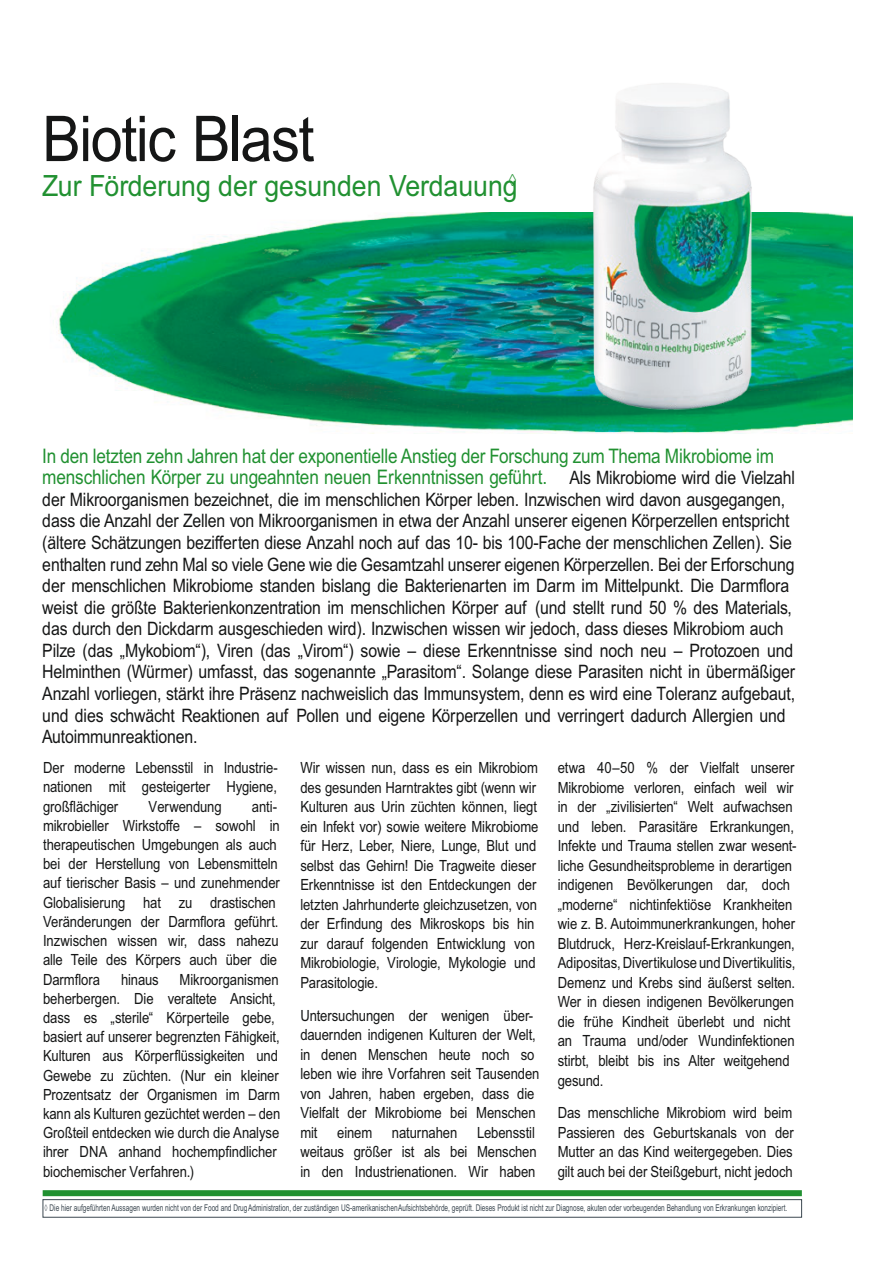
<style>
.page{position:relative;width:893px;height:1263px;background:#fff}
.page>*{position:absolute;margin:0;border:0;box-sizing:border-box;transform-origin:0 0}
.t1{font:63.15px "Arial";letter-spacing:-.025em;color:#151616;scale:.91 1}
.t2{font:29.25px "Arial";color:#219131;scale:.91 1}
.t3{font:20.1px/21.6px "Arial";letter-spacing:-.01em;color:#219131;scale:.86 1}
.t4{font:18.45px/21.6px "Arial";letter-spacing:-.01em;color:#151616;scale:.86 1}
.t5{font:15.45px/19.5px "Arial";letter-spacing:-.005em;color:#151616;scale:.85 1}
.t6{font:9.3px "Arial";color:#3d4952;scale:.7 1}
.s1{font-size:18.45px;color:#151616}
</style>
<div class="page">
<img style="left:58px;top:213px;width:438px;height:221px">
<div style="left:43px;top:1190px;width:759px;height:6px;background:#219131"></div>
<img style="left:496px;top:83px;width:356px;height:351px">
<div style="left:43px;top:1199px;width:759px;height:18px;border:1px solid #3d4952"></div>
<h1 class="t1" style="left:42px;top:115px;width:301px">Biotic Blast</h1>
<h2 class="t2" style="left:42px;top:175px;width:524px">Zur Förderung der gesunden Verdauung<sup>◊</sup></h2>
<h3 class="t3" style="left:42px;top:447px;width:877px">In den letzten zehn Jahren hat der exponentielle Anstieg der Forschung zum Thema Mikrobiome im menschlichen Körper zu ungeahnten neuen Erkenntnissen geführt. <span class="s1">Als Mikrobiome wird die Vielzahl</span></h3>
<p class="t4" style="left:42px;top:490px;width:877px">der Mikroorganismen bezeichnet, die im menschlichen Körper leben. Inzwischen wird davon ausgegangen, dass die Anzahl der Zellen von Mikroorganismen in etwa der Anzahl unserer eigenen Körperzellen entspricht (ältere Schätzungen bezifferten diese Anzahl noch auf das 10- bis 100-Fache der menschlichen Zellen). Sie enthalten rund zehn Mal so viele Gene wie die Gesamtzahl unserer eigenen Körperzellen. Bei der Erforschung der menschlichen Mikrobiome standen bislang die Bakterienarten im Darm im Mittelpunkt. Die Darmflora weist die größte Bakterienkonzentration im menschlichen Körper auf (und stellt rund 50 % des Materials, das durch den Dickdarm ausgeschieden wird). Inzwischen wissen wir jedoch, dass dieses Mikrobiom auch Pilze (das „Mykobiom“), Viren (das „Virom“) sowie – diese Erkenntnisse sind noch neu – Protozoen und Helminthen (Würmer) umfasst, das sogenannte „Parasitom“. Solange diese Parasiten nicht in übermäßiger Anzahl vorliegen, stärkt ihre Präsenz nachweislich das Immunsystem, denn es wird eine Toleranz aufgebaut, und dies schwächt Reaktionen auf Pollen und eigene Körperzellen und verringert dadurch Allergien und Autoimmunreaktionen.</p>
<p class="t5" style="left:43px;top:759px;width:278px;text-align:justify">Der moderne Lebensstil in Industrie&shy;nationen mit gesteigerter Hygiene, großflächiger</p>
<p class="t5" style="left:558px;top:759px;width:283px">etwa 40–50 % der Vielfalt unserer Mikrobiome verloren, einfach weil wir in der „zivilisierten“ Welt aufwachsen und leben. Parasitäre Erkrankungen, Infekte und Trauma stellen zwar wesent&shy;liche Gesundheitsprobleme in derartigen indigenen Bevölkerungen dar, doch „moderne“ nichtinfektiöse Krankheiten wie z. B. Autoimmunerkrankungen, hoher Blutdruck, Herz-Kreislauf-Erkrankungen, Adipositas, Divertikulose und Divertikulitis, Demenz und Krebs sind äußerst selten.<br>Wer in diesen indigenen Bevölkerungen die frühe Kindheit überlebt und nicht an Trauma und/oder Wundinfektionen stirbt, bleibt bis ins Alter weitgehend gesund.</p>
<p class="t5" style="left:558px;top:1104px;width:279px;text-align:justify">Das menschliche Mikrobiom wird beim Passieren des Geburtskanals von der Mutter an das Kind weitergegeben. Dies gilt auch bei der Steißgeburt, nicht jedoch</p>
<p class="t5" style="left:300px;top:759px;width:282px">Wir wissen nun, dass es ein Mikrobiom des gesunden Harntraktes gibt (wenn wir Kulturen aus Urin züchten können, liegt ein Infekt vor) sowie weitere Mikrobiome für Herz, Leber, Niere, Lunge, Blut und selbst das Gehirn! Die Tragweite dieser Erkenntnisse ist den Entdeckungen der letzten Jahrhunderte gleichzusetzen, von der Erfindung des Mikroskops bis hin zur darauf folgenden Entwicklung von Mikrobiologie, Virologie, Mykologie und Parasitologie.</p>
<p class="t5" style="left:300px;top:1007px;width:283px">Untersuchungen der wenigen über&shy;dauernden indigenen Kulturen der Welt, in denen Menschen heute noch so leben wie ihre Vorfahren seit Tausenden von Jahren, haben ergeben, dass die<br>Vielfalt der Mikrobiome bei Menschen mit</p>
<p class="t5" style="left:43px;top:798px;width:280px;text-indent:209px">anti&shy;mikrobieller Wirkstoffe – sowohl in therapeutischen Umgebungen als auch bei der Herstellung von Lebensmitteln auf tierischer Basis – und zunehmender<br>Globalisierung hat zu drastischen<br>Veränderungen der Darmflora geführt.<br>Inzwischen wissen wir, dass nahezu alle Teile des Körpers auch über die<br>Darmflora</p>
<p class="t5" style="left:148px;top:798px;width:88px">Verwendung</p>
<p class="t5" style="left:43px;top:971px;width:281px;text-indent:137px">Mikroorganismen beherbergen. Die veraltete Ansicht, dass es „sterile“ Körperteile gebe, basiert auf unserer begrenzten Fähigkeit, Kulturen aus Körperflüssigkeiten und Gewebe zu züchten. (Nur ein kleiner Prozentsatz der Organismen im Darm kann als Kulturen gezüchtet werden – den Großteil entdecken wie durch die Analyse ihrer DNA anhand hochempfindlicher biochemischer Verfahren.)</p>
<p class="t5" style="left:121px;top:971px;width:46px">hinaus</p>
<p class="t5" style="left:300px;top:1124px;width:280px;text-align:justify;text-indent:177px">Lebensstil weitaus größer ist als bei Menschen in den Industrienationen. Wir haben</p>
<p class="t5" style="left:337px;top:1124px;width:43px">einem</p>
<p class="t5" style="left:392px;top:1124px;width:78px">naturnahen</p>
<p class="t6" style="left:45px;top:1204px;width:1062px">◊ Die hier aufgeführten Aussagen wurden nicht von der Food and Drug Administration, der zuständigen US-amerikanischen Aufsichtsbehörde, geprüft. Dieses Produkt ist nicht zur Diagnose, akuten oder vorbeugenden Behandlung von Erkrankungen konzipiert.</p>
</div>
